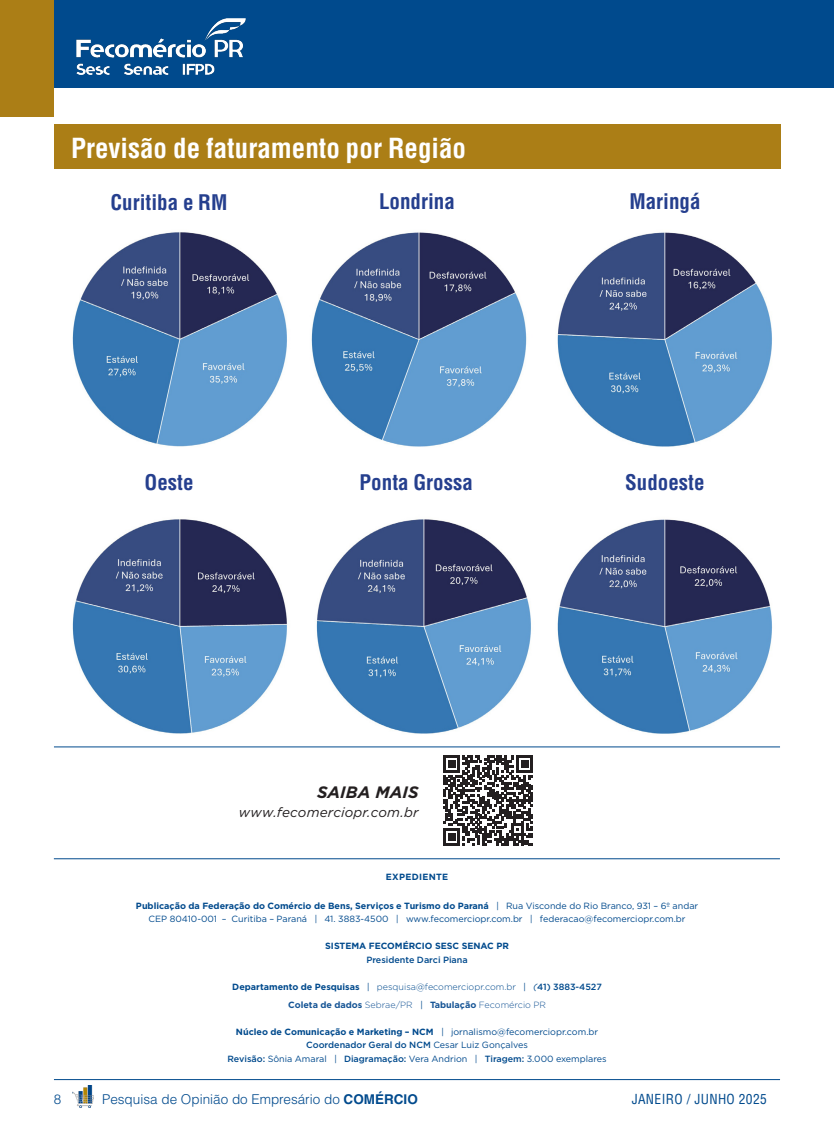
<style>
.page{position:relative;width:834px;height:1127px;background:#fff}
.page>*{position:absolute;margin:0;border:0;box-sizing:border-box;transform-origin:0 0}
.titulo_TOPICOS{font:700 condensed 27px "Helvetica LT Std";color:#fff}
.titulo_TOPICOS-2{font:700 condensed 21px "Helvetica LT Std";color:#253f8e}
.t1{font:italic 700 16.5px "Gotham";letter-spacing:.005em;color:#231f20}
.t2{font:300 13.5px "Helvetica LT Std";color:#004a8d}
.t3{font:italic 13.5px "Gotham";letter-spacing:.01em;color:#231f20}
.t4{font:condensed 13.5px "Helvetica LT Std";letter-spacing:.025em;color:#004a8d}
.texto{font:700 9px "Gotham";color:#004a8d}
.texto-2{font:9px "Gotham";color:#004a8d}
.texto-3{font:300 9px/18px "Gotham";color:#004a8d;text-align:center}
.texto-4{font:500 9px "Gotham";color:#004a8d}
.texto-5{font:700 9px "Gotham";letter-spacing:.03em;color:#004a8d}
.s1{font-weight:400;font-style:italic}
.s2{font-weight:400}
.s3{font-style:italic}
.s4{font-weight:700}
.s5{font-weight:500}
.s6{font-weight:700;color:#155495}
.s7{color:#155495}
</style>
<div class="page">
<hr style="left:833px;top:0;width:1px;height:87px;background:#004a8d">
<div style="left:53px;top:0;width:780px;height:87px;background:#004a8d"></div>
<img style="left:73px;top:1086px;width:21px;height:21px">
<div style="left:0;top:0;width:53px;height:117px;background:#ab7e16"></div>
<img style="left:76px;top:18px;width:170px;height:57px">
<hr style="left:54px;top:1079px;width:725px;height:1px;background:#004a8d">
<hr style="left:54px;top:858px;width:725px;height:1px;background:#004a8d">
<hr style="left:54px;top:747px;width:725px;height:1px;background:#004a8d">
<div style="left:54px;top:124px;width:725px;height:45px;background:#ab7e16"></div>
<svg style="left:443px;top:755px;width:90px;height:90px"></svg>
<img style="left:72px;top:232px;width:215px;height:215px">
<img style="left:72px;top:519px;width:459px;height:215px">
<img style="left:311px;top:232px;width:461px;height:215px">
<img style="left:557px;top:519px;width:215px;height:215px">
<p class="titulo_TOPICOS" style="left:71px;top:131px;width:396px">Previsão de faturamento por Região</p>
<p class="titulo_TOPICOS-2" style="left:110px;top:189px;width:118px">Curitiba e RM</p>
<p class="titulo_TOPICOS-2" style="left:379px;top:188px;width:77px">Londrina</p>
<p class="titulo_TOPICOS-2" style="left:144px;top:469px;width:50px">Oeste</p>
<p class="titulo_TOPICOS-2" style="left:359px;top:469px;width:115px">Ponta Grossa</p>
<p class="t1" style="left:317px;top:781px;width:103px">SAIBA MAIS</p>
<p class="t3" style="left:239px;top:803px;width:181px">www.fecomerciopr.com.br</p>
<p class="texto-5" style="left:386px;top:871px;width:64px">EXPEDIENTE</p>
<p class="titulo_TOPICOS-2" style="left:629px;top:188px;width:73px">Maringá</p>
<p class="titulo_TOPICOS-2" style="left:625px;top:469px;width:81px">Sudoeste</p>
<p class="texto" style="left:136px;top:899px;width:563px">Publicação da Federação do Comércio de Bens, Serviços e Turismo do Paraná <span class="s1">|</span> <span class="s2">Rua Visconde do Rio Branco, 931 – 6º andar</span></p>
<p class="texto-2" style="left:148px;top:913px;width:538px">CEP 80410-001 – Curitiba – Paraná <span class="s3">|</span> 41. 3883-4500 <span class="s3">|</span> www.fecomerciopr.com.br <span class="s3">|</span> federacao@fecomerciopr.com.br</p>
<p class="texto" style="left:325px;top:940px;width:185px">SISTEMA FECOMÉRCIO SESC SENAC PR</p>
<p class="texto-4" style="left:366px;top:953px;width:103px">Presidente Darci Piana</p>
<p class="texto-3" style="left:232px;top:977px;width:371px"><span class="s4">Departamento de Pesquisas</span> <span class="s1">|</span> pesquisa@fecomerciopr.com.br <span class="s1">| (</span><span class="s5">41) 3883-4527<br></span><span class="s6">Coleta de dados</span> <span class="s7">Sebrae/PR</span> <span class="s1">|</span> <span class="s6">Tabulação</span> <span class="s7">Fecomércio PR</span></p>
<p class="texto" style="left:236px;top:1025px;width:363px">Núcleo de Comunicação e Marketing – NCM <span class="s1">|</span> <span class="s2">jornalismo@fecomerciopr.com.br</span></p>
<p class="texto-4" style="left:306px;top:1039px;width:223px">Coordenador Geral do NCM <span class="s2">Cesar Luiz Gonçalves</span></p>
<p class="texto-2" style="left:227px;top:1053px;width:380px"><span class="s5">Revisão:</span> Sônia Amaral <span class="s3">|</span> <span class="s5">Diagramação:</span> Vera Andrion | <span class="s5">Tiragem:</span> 3.000 exemplares</p>
<h3 class="t2" style="left:54px;top:1090px;width:9px">8</h3>
<h3 class="t2" style="left:102px;top:1091px;width:317px">Pesquisa de Opinião do Empresário do <span class="s4">COMÉRCIO</span></h3>
<h3 class="t4" style="left:631px;top:1091px;width:137px">JANEIRO / JUNHO 2025</h3>
</div>
